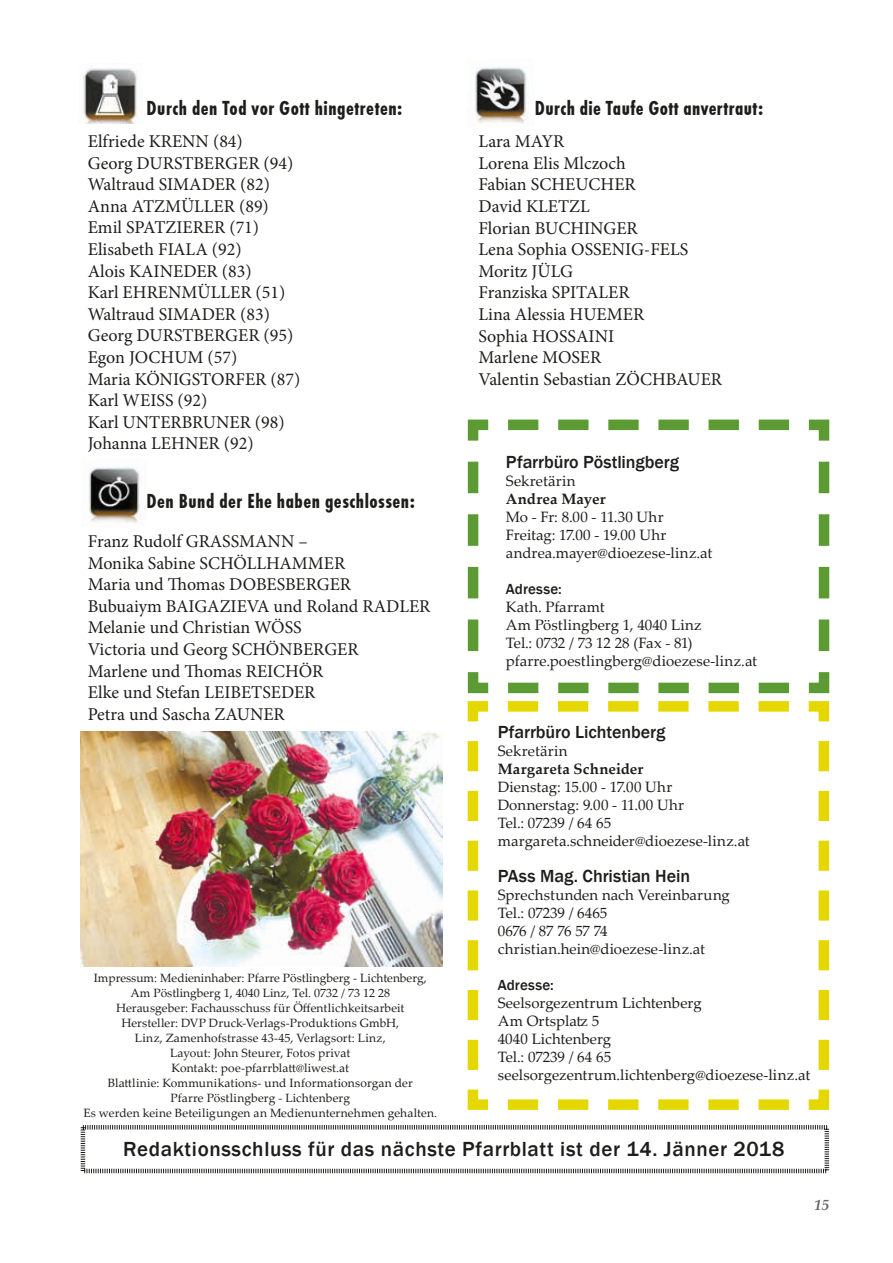
<style>
.page{position:relative;width:893px;height:1263px;background:#fff}
.page>*{position:absolute;margin:0;border:0;box-sizing:border-box;transform-origin:0 0}
.t1{font:700 condensed 21px "Futura TEE";letter-spacing:.025em;color:#1d1d1b}
.t2{font:500 21px "Franklin Gothic";letter-spacing:.03em;color:#1d1d1b}
.t3{font:18px/21.6px "Minion Pro";color:#1d1d1b}
.t4{font:500 18px "Franklin Gothic";letter-spacing:-.005em;color:#1d1d1b}
.t5{font:15px/18px "Palatino Linotype";letter-spacing:.005em;color:#1d1d1b}
.t6{font:700 15px "Palatino Linotype";letter-spacing:.01em;color:#1d1d1b}
.t7{font:500 15px "Franklin Gothic";letter-spacing:.01em;color:#1d1d1b}
.t8{font:italic 700 15px "Palatino Linotype";color:#646463}
.t9{font:12px/15px "Palatino Linotype";letter-spacing:.005em;color:#1d1d1b;text-align:center}
</style>
<div class="page">
<svg style="left:80px;top:1125px;width:750px;height:49px"></svg>
<svg style="left:467px;top:419px;width:363px;height:275px"></svg>
<svg style="left:467px;top:701px;width:363px;height:409px"></svg>
<img style="left:78px;top:68px;width:60px;height:56px">
<img style="left:475px;top:67px;width:53px;height:58px">
<img style="left:89px;top:467px;width:52px;height:56px">
<img style="left:81px;top:731px;width:361px;height:235px">
<p class="t1" style="left:146px;top:96px;width:258px">Durch den Tod vor Gott hingetreten:</p>
<p class="t1" style="left:535px;top:96px;width:230px">Durch die Taufe Gott anvertraut:</p>
<p class="t3" style="left:478px;top:131px;width:245px">Lara MAYR<br>Lorena Elis Mlczoch<br>Fabian SCHEUCHER<br>David KLETZL<br>Florian BUCHINGER<br>Lena Sophia OSSENIG-FELS<br>Moritz JÜLG<br>Franziska SPITALER<br>Lina Alessia HUEMER<br>Sophia HOSSAINI<br>Marlene MOSER<br>Valentin Sebastian ZÖCHBAUER</p>
<p class="t3" style="left:88px;top:130px;width:214px">Elfriede KRENN (84)<br>Georg DURSTBERGER (94)<br>Waltraud SIMADER (82)<br>Anna ATZMÜLLER (89)<br>Emil SPATZIERER (71)<br>Elisabeth FIALA (92)<br>Alois KAINEDER (83)<br>Karl EHRENMÜLLER (51)<br>Waltraud SIMADER (83)<br>Georg DURSTBERGER (95)<br>Egon JOCHUM (57)<br>Maria KÖNIGSTORFER (87)<br>Karl WEISS (92)<br>Karl UNTERBRUNER (98)<br>Johanna LEHNER (92)</p>
<p class="t1" style="left:146px;top:489px;width:270px">Den Bund der Ehe haben geschlossen:</p>
<p class="t3" style="left:88px;top:530px;width:344px">Franz Rudolf GRASSMANN –<br>Monika Sabine SCHÖLLHAMMER<br>Maria und Thomas DOBESBERGER<br>Bubuaiym BAIGAZIEVA und Roland RADLER<br>Melanie und Christian WÖSS<br>Victoria und Georg SCHÖNBERGER<br>Marlene und Thomas REICHÖR<br>Elke und Stefan LEIBETSEDER<br>Petra und Sascha ZAUNER</p>
<p class="t9" style="left:83px;top:970px;width:355px">Impressum: Medieninhaber: Pfarre Pöstlingberg - Lichtenberg, Am Pöstlingberg 1, 4040 Linz, Tel. 0732 / 73 12 28<br>Herausgeber: Fachausschuss für Öffentlichkeitsarbeit<br>Hersteller: DVP Druck-Verlags-Produktions GmbH,<br>Linz, Zamenhofstrasse 43-45, Verlagsort: Linz,<br>Layout: John Steurer, Fotos privat<br>Kontakt: poe-pfarrblatt@liwest.at<br>Blattlinie: Kommunikations- und Informationsorgan der<br>Pfarre Pöstlingberg - Lichtenberg<br>Es werden keine Beteiligungen an Medienunternehmen gehalten.</p>
<p class="t4" style="left:506px;top:451px;width:175px">Pfarrbüro Pöstlingberg</p>
<p class="t5" style="left:506px;top:471px;width:71px">Sekretärin</p>
<p class="t6" style="left:506px;top:488px;width:101px">Andrea Mayer</p>
<p class="t5" style="left:506px;top:507px;width:208px">Mo - Fr: 8.00 - 11.30 Uhr<br>Freitag: 17.00 - 19.00 Uhr andrea.mayer@dioezese-linz.at</p>
<p class="t7" style="left:506px;top:580px;width:58px">Adresse:</p>
<p class="t5" style="left:506px;top:597px;width:253px">Kath. Pfarramt<br>Am Pöstlingberg 1, 4040 Linz<br>Tel.: 0732 / 73 12 28 (Fax - 81) pfarre.poestlingberg@dioezese-linz.at</p>
<p class="t4" style="left:498px;top:721px;width:169px">Pfarrbüro Lichtenberg</p>
<p class="t5" style="left:498px;top:741px;width:71px">Sekretärin</p>
<p class="t6" style="left:498px;top:758px;width:147px">Margareta Schneider</p>
<p class="t5" style="left:498px;top:777px;width:254px">Dienstag: 15.00 - 17.00 Uhr<br>Donnerstag: 9.00 - 11.00 Uhr<br>Tel.: 07239 / 64 65 margareta.schneider@dioezese-linz.at</p>
<p class="t4" style="left:498px;top:865px;width:194px">PAss Mag. Christian Hein</p>
<p class="t5" style="left:498px;top:885px;width:234px">Sprechstunden nach Vereinbarung<br>Tel.: 07239 / 6465<br>0676 / 87 76 57 74 christian.hein@dioezese-linz.at</p>
<p class="t7" style="left:498px;top:976px;width:57px">Adresse:</p>
<p class="t5" style="left:498px;top:993px;width:314px">Seelsorgezentrum Lichtenberg<br>Am Ortsplatz 5<br>4040 Lichtenberg<br>Tel.: 07239 / 64 65 seelsorgezentrum.lichtenberg@dioezese-linz.at</p>
<p class="t2" style="left:123px;top:1136px;width:662px">Redaktionsschluss für das nächste Pfarrblatt ist der 14. Jänner 2018</p>
<p class="t8" style="left:814px;top:1194px;width:16px">15</p>
</div>
